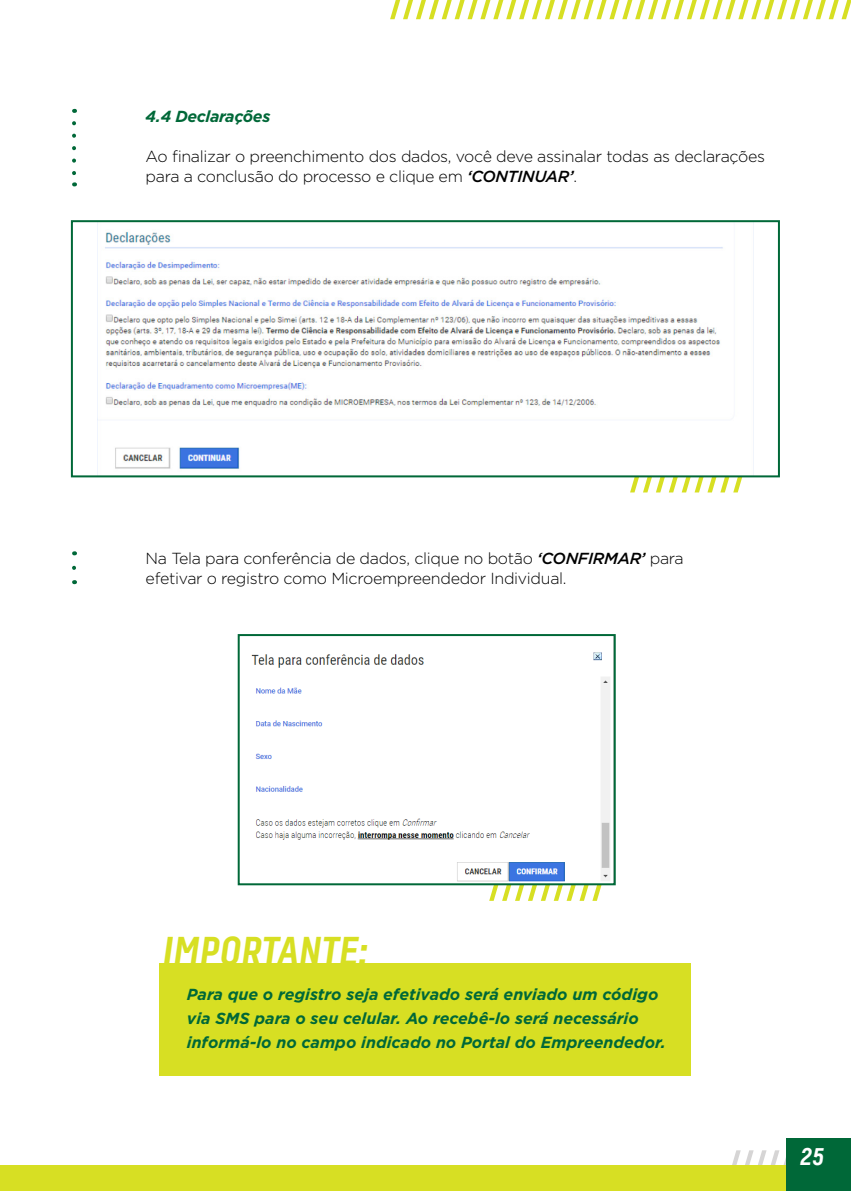
<style>
.page{position:relative;width:851px;height:1191px;background:#fff}
.page>*{position:absolute;margin:0;border:0;box-sizing:border-box;transform-origin:0 0}
.t1{font:italic 700 40px "Decima Pro A";letter-spacing:-.02em;color:#d7df23}
.t2{font:italic 700 24px "Decima Pro A";color:#fff}
.t3{font:300 16px/20px "Gotham";letter-spacing:-.02em;color:#000}
.t4{font:italic 700 16px/24px "Gotham";color:#006838}
.t5{font:italic 700 16px "Gotham";letter-spacing:-.02em;color:#006838}
.s1{font-weight:500;font-style:italic}
</style>
<div class="page">
<svg style="left:732px;top:1150px;width:54px;height:15px"></svg>
<div style="left:0;top:1165px;width:850px;height:26px;background:#d7df23"></div>
<svg style="left:390px;top:0;width:460px;height:19px"></svg>
<div style="left:786px;top:1137px;width:64px;height:54px;background:#006838"></div>
<svg style="left:485px;top:885px;width:124px;height:16px"></svg>
<svg style="left:626px;top:477px;width:124px;height:15px"></svg>
<svg style="left:72px;top:123px;width:4px;height:63px"></svg>
<svg style="left:72px;top:568px;width:4px;height:16px"></svg>
<img style="left:97px;top:223px;width:626px;height:251px">
<div style="left:71px;top:220px;width:708px;height:257px;border:2px solid #006838"></div>
<svg style="left:251px;top:652px;width:359px;height:230px"></svg>
<div style="left:238px;top:634px;width:377px;height:251px;border:2px solid #006838"></div>
<div style="left:160px;top:963px;width:531px;height:112px;background:#d7df23"></div>
<p class="t5" style="left:146px;top:105px;width:126px">4.4 Declarações</p>
<p class="t3" style="left:146px;top:146px;width:620px">Ao finalizar o preenchimento dos dados, você deve assinalar todas as declarações para a conclusão do processo e clique em <span class="s1">‘CONTINUAR’</span>.</p>
<p class="t3" style="left:146px;top:548px;width:539px">Na Tela para conferência de dados, clique no botão <span class="s1">‘CONFIRMAR’</span> para efetivar o registro como Microempreendedor Individual.</p>
<h1 class="t1" style="left:161px;top:926px;width:208px">IMPORTANTE:</h1>
<p class="t4" style="left:187px;top:981px;width:480px">Para que o registro seja efetivado será enviado um código via SMS para o seu celular. Ao recebê-lo será necessário informá-lo no campo indicado no Portal do Empreendedor.</p>
<h2 class="t2" style="left:799px;top:1142px;width:26px">25</h2>
</div>
